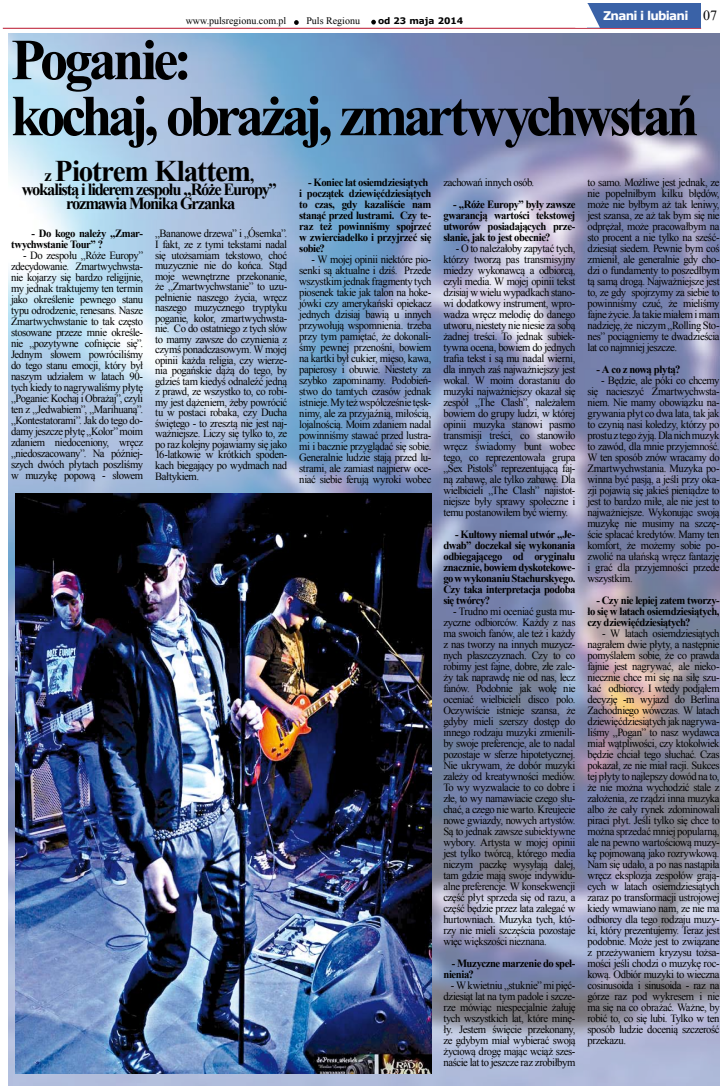
<style>
.page{position:relative;width:720px;height:1086px;background:#fff}
.page>*{position:absolute;margin:0;border:0;box-sizing:border-box;transform-origin:0 0}
.t1{font:700 58px/56px "Times New Roman";letter-spacing:-.075em;color:#000}
.t2{font:700 30px "Times New Roman";letter-spacing:-.04em;color:#000}
.t3{font:700 17px/14px "Times New Roman";letter-spacing:-.075em;color:#000;text-align:center}
.t4{font:14px "Times New Roman";color:#000}
.t5{font:700 12px "Verdana";letter-spacing:-.06em;color:#fff}
.t6{font:11px/11px "Times New Roman";letter-spacing:-.04em;color:#000;text-align:justify}
.t7{font:700 11px/11px "Times New Roman";letter-spacing:-.04em;color:#000}
.t8{font:10px "Times New Roman";color:#000}
.t9{font:700 9px "Verdana";color:#000}
.s1{font-size:17px}
</style>
<div class="page">
<hr style="left:3px;top:28px;width:698px;height:1px;background:#b9132b">
<div style="left:588px;top:3px;width:113px;height:24px;background:#3a62a7"></div>
<svg style="left:575px;top:3px;width:25px;height:25px"></svg>
<svg style="left:371px;top:20px;width:5px;height:5px"></svg>
<svg style="left:294px;top:20px;width:5px;height:5px"></svg>
<img style="left:8px;top:34px;width:712px;height:1052px">
<img style="left:16px;top:494px;width:415px;height:579px">
<p class="t8" style="left:186px;top:14px;width:102px">www.pulsregionu.com.pl</p>
<p class="t8" style="left:306px;top:14px;width:55px">Puls Regionu</p>
<p class="t9" style="left:378px;top:15px;width:87px">od 23 maja 2014</p>
<p class="t5" style="left:603px;top:8px;width:87px">Znani i lubiani</p>
<p class="t4" style="left:703px;top:5px;width:15px">07</p>
<h1 class="t1" style="left:11px;top:30px;width:689px">Poganie:<br>kochaj, obrażaj, zmartwychwstań</h1>
<h2 class="t2" style="left:45px;top:150px;width:211px"><span class="s1">z</span> Piotrem Klattem<span class="s1">,</span></h2>
<h3 class="t3" style="left:22px;top:182px;width:256px">wokalistą i liderem zespołu „Róże Europy” rozmawia Monika Grzanka</h3>
<p class="t6" style="left:588px;top:177px;width:134px">to samo. Możliwe jest jednak, ze nie popełniłbym kilku błędów, może nie byłbym aż tak leniwy, jest szansa, ze aż tak bym się nie odprężał, może pracowałbym na sto procent a nie tylko na sześć&shy;dziesiąt siedem. Pewnie bym coś zmienił, ale generalnie gdy cho&shy;dzi o fundamenty to poszedłbym tą samą drogą. Najważniejsze jest to, ze gdy spojrzymy za siebie to powinniśmy czuć, że mieliśmy fajne życie. Ja takie miałem i mam nadzieję, że niczym „Rolling Sto&shy;nes” pociągniemy te dwadzieścia lat co najmniej jeszcze.</p>
<p class="t7" style="left:596px;top:364px;width:85px">- A co z nową płytą?</p>
<p class="t6" style="left:588px;top:375px;width:134px;text-indent:14px">- Będzie, ale póki co chcemy się nacieszyć Zmartwychwsta&shy;niem. Nie mamy obowiązku na&shy;grywania płyt co dwa lata, tak jak to czynią nasi koledzy, którzy po prostu z tego żyją. Dla nich muzyk to zawód, dla mnie przyjemność.<br>W ten sposób znów wracamy do Zmartwychwstania. Muzyka po&shy;winna być pasją, a jeśli przy oka&shy;zji pojawią się jakieś pieniądze to jest to bardzo miłe, ale nie jest to najważniejsze. Wykonując swoją muzykę nie musimy na szczę&shy;ście spłacać kredytów. Mamy ten komfort, że możemy sobie po&shy;zwolić na ułańską wręcz fantazję i grać dla przyjemności przede wszystkim.</p>
<p class="t7" style="left:588px;top:595px;width:134px;text-align:justify;text-indent:9px">- Czy nie lepiej zatem tworzy&shy;ło się w latach osiemdziesiątych, czy dziewięćdziesiątych?</p>
<p class="t6" style="left:588px;top:628px;width:134px;text-indent:15px">- W latach osiemdziesiątych nagrałem dwie płyty, a następnie pomyślałem sobie, że co prawda fajnie jest nagrywać, ale nieko&shy;niecznie chce mi się na siłę szu&shy;kać odbiorcy. I wtedy podjąłem decyzję -m wyjazd do Berlina Zachodniego wówczas. W latach dziewięćdziesiątych jak nagrywa&shy;liśmy „Pogan” to nasz wydawca miał wątpliwości, czy ktokolwiek będzie chciał tego słuchać. Czas pokazał, ze nie miał racji. Sukces tej płyty to najlepszy dowód na to, że nie można wychodzić stale z założenia, ze rządzi inna muzyka albo że cały rynek zdominowali piraci płyt. Jeśli tylko się chce to można sprzedać mniej popularną, ale na pewno wartościową muzy&shy;kę pojmowaną jako rozrywkową.<br>Nam się udało, a po nas nastąpiła wręcz eksplozja zespołów grają&shy;cych w latach osiemdziesiątych zaraz po transformacji ustrojowej kiedy wmawiano nam, ze nie ma odbiorcy dla tego rodzaju muzy&shy;ki, który prezentujemy. Teraz jest podobnie. Może jest to związane z przeżywaniem kryzysu tożsa&shy;mości jeśli chodzi o muzykę roc&shy;kową. Odbiór muzyki to wieczna cosinusoida i sinusoida - raz na górze raz pod wykresem i nie ma się na co obrażać. Ważne, by robić to, co się lubi. Tylko w ten sposób ludzie docenią szczerość przekazu.</p>
<p class="t7" style="left:299px;top:176px;width:134px;text-indent:9px">- Koniec lat osiemdziesiątych i początek dziewięćdziesiątych to czas, gdy kazaliście nam stanąć przed lustrami. Czy te&shy;raz też powinniśmy spojrzeć w zwierciadełko i przyjrzeć się sobie?</p>
<p class="t6" style="left:299px;top:253px;width:134px;text-indent:12px">- W mojej opinii niektóre pio&shy;senki są aktualne i dziś. Przede wszystkim jednak fragmenty tych piosenek takie jak talon na hoke&shy;jówki czy amerykański opiekacz jednych dzisiaj bawią u innych przywołują wspomnienia. trzeba przy tym pamiętać, że dokonali&shy;śmy pewnej przenośni, bowiem na kartki był cukier, mięso, kawa, papierosy i obuwie. Niestety za szybko zapominamy. Podobień&shy;stwo do tamtych czasów jednak istnieje. My też współcześnie tęsk&shy;nimy, ale za przyjaźnią, miłością, lojalnością. Moim zdaniem nadal powinniśmy stawać przed lustra&shy;mi i bacznie przyglądać się sobie.<br>Generalnie ludzie stają przed lu&shy;strami, ale zamiast najpierw oce&shy;niać siebie ferują wyroki wobec</p>
<p class="t6" style="left:443px;top:177px;width:92px">zachowań innych osób.</p>
<p class="t7" style="left:443px;top:199px;width:134px;text-align:justify;text-indent:10px">- „Róże Europy” były zawsze gwarancją wartości tekstowej utworów posiadających prze&shy;słanie, jak to jest obecnie?</p>
<p class="t6" style="left:443px;top:243px;width:134px;text-indent:12px">- O to należałoby zapytać tych, którzy tworzą pas transmisyjny miedzy wykonawcą a odbiorcą, czyli media. W mojej opinii tekst dzisiaj w wielu wypadkach stano&shy;wi dodatkowy instrument, wpro&shy;wadza wręcz melodię do danego utworu, niestety nie niesie za sobą żadnej treści. To jednak subiek&shy;tywna ocena, bowiem do jednych trafia tekst i są mu nadal wierni, dla innych zaś najważniejszy jest wokal. W moim dorastaniu do muzyki najważniejszy okazał się zespół „The Clash”, należałem bowiem do grupy ludzi, w której opinii muzyka stanowi pasmo transmisji treści, co stanowiło wręcz świadomy bunt wobec tego, co reprezentowała grupa „Sex Pistols” reprezentującą faj&shy;ną zabawę, ale tylko zabawę. Dla wielbicieli „The Clash” najistot&shy;niejsze były sprawy społeczne i temu postanowiłem być wierny.</p>
<p class="t7" style="left:443px;top:529px;width:134px;text-align:justify;text-indent:12px">- Kultowy niemal utwór „Je&shy;dwab” doczekał się wykonania odbiegającego od oryginału znacznie, bowiem dyskotekowe&shy;go w wykonaniu Stachurskyego.<br>Czy taka interpretacja podoba się twórcy?</p>
<p class="t6" style="left:443px;top:606px;width:134px;text-indent:10px">- Trudno mi oceniać gusta mu&shy;zyczne odbiorców. Każdy z nas ma swoich fanów, ale też i każdy z nas tworzy na innych muzycz&shy;nych płaszczyznach. Czy to co robimy jest fajne, dobre, złe zale&shy;ży tak naprawdę nie od nas, lecz fanów. Podobnie jak wolę nie oceniać wielbicieli disco polo.<br>Oczywiście istnieje szansa, że gdyby mieli szerszy dostęp do innego rodzaju muzyki zmienili&shy;by swoje preferencje, ale to nadal pozostaje w sferze hipotetycznej.<br>Nie ukrywam, że dobór muzyki zależy od kreatywności mediów.<br>To wy wyzwalacie to co dobre i złe, to wy namawiacie czego słu&shy;chać, a czego nie warto. Kreujecie nowe gwiazdy, nowych artystów.<br>Są to jednak zawsze subiektywne wybory. Artysta w mojej opinii jest tylko twórcą, którego media niczym paczkę wysyłają dalej, tam gdzie mają swoje indywidu&shy;alne preferencje. W konsekwencji część płyt sprzeda się od razu, a część będzie przez lata zalegać w hurtowniach. Muzyka tych, któ&shy;rzy nie mieli szczęścia pozostaje więc większości nieznana.</p>
<p class="t7" style="left:443px;top:958px;width:134px;text-indent:8px">- Muzyczne marzenie do speł&shy;nienia?</p>
<p class="t6" style="left:443px;top:980px;width:134px;text-indent:8px">- W kwietniu „stuknie” mi pięć&shy;dziesiąt lat na tym padole i szcze&shy;rze mówiąc niespecjalnie żałuję tych wszystkich lat, które minę&shy;ły. Jestem święcie przekonany, ze gdybym miał wybierać swoją życiową drogę mając wciąż szes&shy;naście lat to jeszcze raz zrobiłbym</p>
<p class="t6" style="left:155px;top:228px;width:134px;line-height:10.6px">„Bananowe drzewa” i „Ósemka”.<br>I fakt, ze z tymi tekstami nadal się utożsamiam tekstowo, choć muzycznie nie do końca. Stąd moje wewnętrzne przekonanie, że „Zmartwychwstanie” to uzu&shy;pełnienie naszego życia, wręcz naszego muzycznego tryptyku poganie, kolor, zmartwychwsta&shy;nie. Co do ostatniego z tych słów to mamy zawsze do czynienia z czymś ponadczasowym. W mojej opinii każda religia, czy wierze&shy;nia pogańskie dążą do tego, by gdzieś tam kiedyś odnaleźć jedną z prawd, ze wszystko to, co robi&shy;my jest dążeniem, żeby powrócić tu w postaci robaka, czy Ducha świętego - to zresztą nie jest naj&shy;ważniejsze. Liczy się tylko to, ze po raz kolejny pojawiamy się jako 16-latkowie w krótkich spoden&shy;kach biegający po wydmach nad Bałtykiem.</p>
<p class="t7" style="left:11px;top:227px;width:134px;text-indent:20px">- Do kogo należy „Zmar&shy;twychwstanie Tour” ?</p>
<p class="t6" style="left:11px;top:250px;width:134px;text-indent:12px">- Do zespołu „Róże Europy” zdecydowanie. Zmartwychwsta&shy;nie kojarzy się bardzo religijnie, my jednak traktujemy ten termin jako określenie pewnego stanu typu odrodzenie, renesans. Nasze Zmartwychwstanie to tak często stosowane przeze mnie określe&shy;nie „pozytywne cofnięcie się”.<br>Jednym słowem powróciliśmy do tego stanu emocji, który był naszym udziałem w latach 90- tych kiedy to nagrywaliśmy płytę „Poganie: Kochaj i Obrażaj”, czyli ten z „Jedwabiem”, „Marihuaną”. „Kontestatorami”. Jak do tego do&shy;damy jeszcze płytę „Kolor” moim zdaniem niedoceniony, wręcz „niedoszacowany”. Na później&shy;szych dwóch płytach poszliśmy w muzykę popową - słowem</p>
</div>
